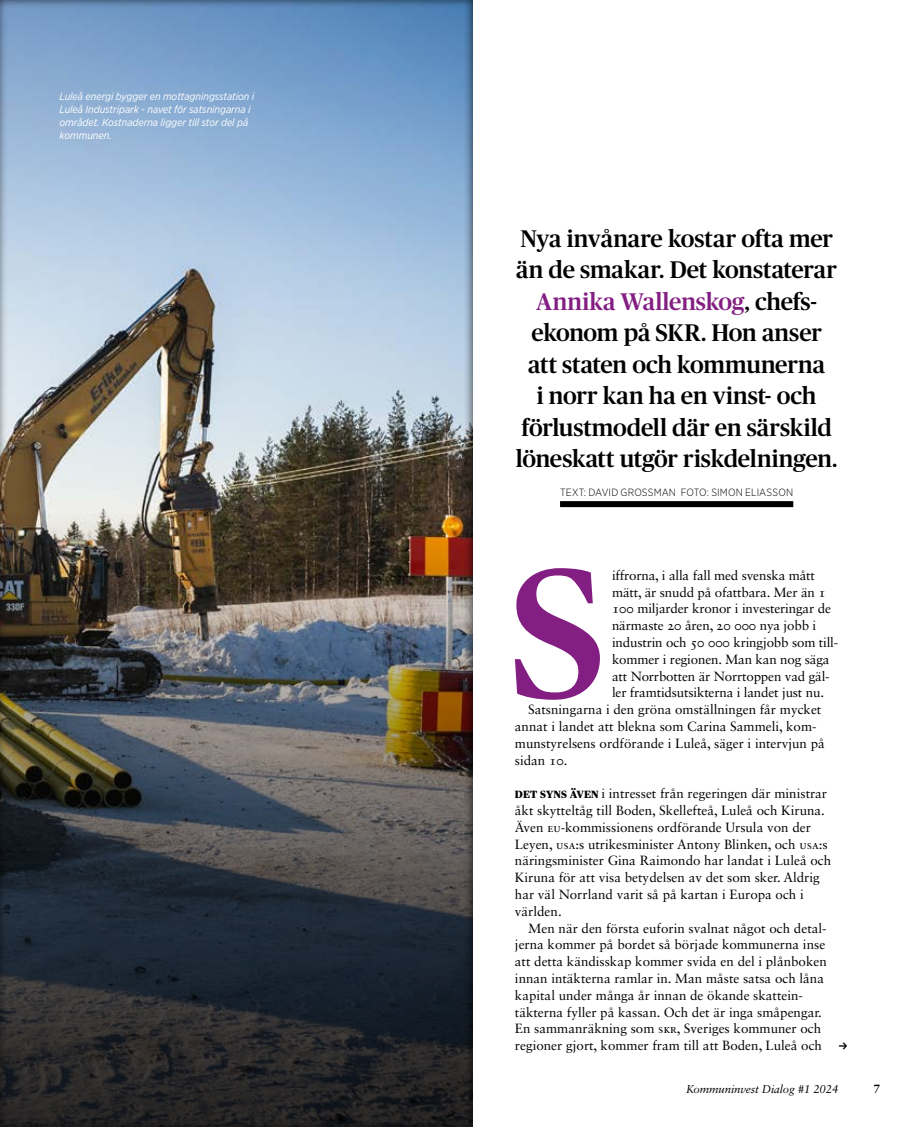
<style>
.page{position:relative;width:915px;height:1127px;background:#fff}
.page>*{position:absolute;margin:0;border:0;box-sizing:border-box;transform-origin:0 0}
.t1{font:500 183px "Publico Headline";color:#831f82}
.t2{font:500 24px/31.5px "Publico Headline";letter-spacing:-.01em;color:#000;text-align:center}
.t3{font:13.35px/16.8px "Sabon LT Std";color:#000}
.t4{font:700 12px "Sabon LT Std";color:#000}
.t5{font:italic 11.4px "Sabon LT Std";letter-spacing:-.01em;color:#000}
.t6{font:italic 10.5px/12.9px "Gotham Narrow";letter-spacing:-.005em;color:#fff}
.t7{font:300 10.5px "Gotham Narrow";letter-spacing:.01em;color:#000}
.s1{color:#831f82}
.s2{font-family:"Publico Headline";font-weight:800;font-size:12.3px}
.s3{font-size:12px}
</style>
<div class="page">
<div style="left:0;top:0;width:474px;height:1127px;background:#000;opacity:.75"></div>
<div style="left:560px;top:501px;width:233px;height:6px;background:#000"></div>
<img style="left:0;top:514px;width:472px;height:613px">
<p class="t6" style="left:60px;top:89px;width:196px">Luleå energi bygger en mottagningsstation i Luleå Industripark - navet för satsningarna i området. Kostnaderna ligger till stor del på kommunen.</p>
<h2 class="t2" style="left:515px;top:221px;width:323px">Nya invånare kostar ofta mer än de smakar. Det konstaterar<br><span class="s1">Annika Wallenskog</span>, chefs&shy;ekonom på SKR. Hon anser att staten och kommunerna<br>i norr kan ha en vinst- och förlustmodell där en särskild löneskatt utgör riskdelningen.</h2>
<p class="t7" style="left:560px;top:486px;width:234px">TEXT: DAVID GROSSMAN FOTO: SIMON ELIASSON</p>
<h1 class="t1" style="left:510px;top:503px;width:97px">S</h1>
<p class="t3" style="left:611px;top:566px;width:204px">iffrorna, i alla fall med svenska mått</p>
<p class="t3" style="left:611px;top:583px;width:215px">mätt, är snudd på ofattbara. Mer än 1</p>
<p class="t3" style="left:611px;top:600px;width:220px">100 miljarder kronor i investeringar de</p>
<p class="t3" style="left:611px;top:617px;width:206px">närmaste 20 åren, 20 000 nya jobb i</p>
<p class="t3" style="left:611px;top:634px;width:227px">industrin och 50 000 kringjobb som till-</p>
<p class="t3" style="left:611px;top:650px;width:219px">kommer i regionen. Man kan nog säga</p>
<p class="t3" style="left:611px;top:667px;width:219px">att Norrbotten är Norrtoppen vad gäl-</p>
<p class="t3" style="left:611px;top:684px;width:213px">ler framtidsutsikterna i landet just nu.</p>
<p class="t3" style="left:528px;top:701px;width:294px">Satsningarna i den gröna omställningen får mycket</p>
<p class="t3" style="left:514px;top:718px;width:303px">annat i landet att blekna som Carina Sammeli, kom-</p>
<p class="t3" style="left:514px;top:734px;width:311px">munstyrelsens ordförande i Luleå, säger i intervjun på</p>
<p class="t3" style="left:514px;top:751px;width:54px">sidan 10.</p>
<p class="t3" style="left:514px;top:785px;width:318px"><span class="s2">DET SYNS ÄVEN</span> i intresset från regeringen där ministrar åkt skytteltåg till Boden, Skellefteå, Luleå och Kiruna.<br>Även <span class="s3">EU</span>-kommissionens ordförande Ursula von der Leyen, <span class="s3">USA</span>:s utrikesminister Antony Blinken, och <span class="s3">USA</span>:s näringsminister Gina Raimondo har landat i Luleå och Kiruna för att visa betydelsen av det som sker. Aldrig har väl Norrland varit så på kartan i Europa och i världen.</p>
<p class="t3" style="left:514px;top:919px;width:313px;text-indent:13px">Men när den första euforin svalnat något och detal&shy;jerna kommer på bordet så började kommunerna inse att detta kändisskap kommer svida en del i plånboken innan intäkterna ramlar in. Man måste satsa och låna kapital under många år innan de ökande skattein&shy;täkterna fyller på kassan. Och det är inga småpengar.<br>En sammanräkning som <span class="s3">SKR</span>, Sveriges kommuner och regioner gjort, kommer fram till att Boden, Luleå och</p>
<p class="t5" style="left:686px;top:1082px;width:153px">Kommuninvest Dialog #1 2024</p>
<p class="t4" style="left:873px;top:1081px;width:8px">7</p>
</div>
